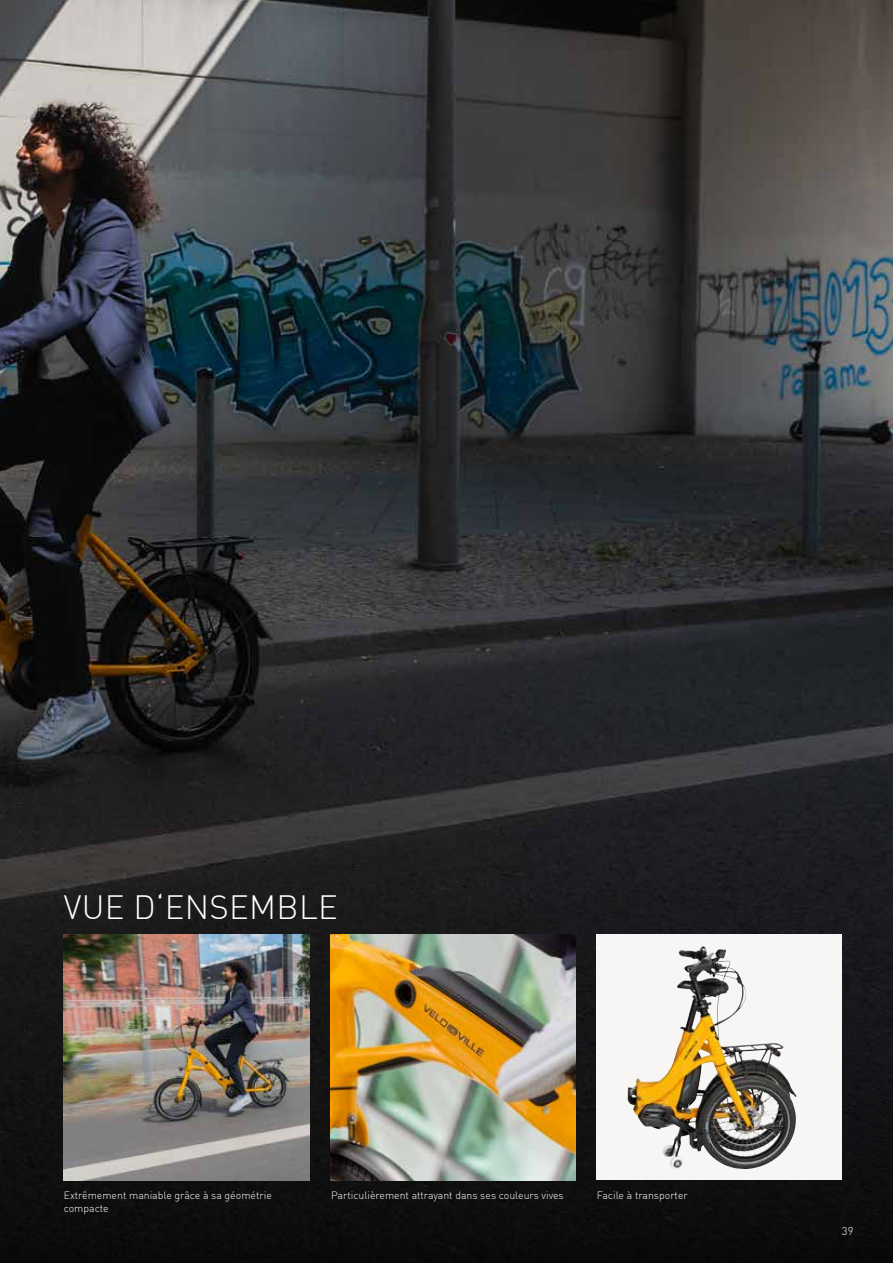
<style>
.page{position:relative;width:893px;height:1263px;background:#fff}
.page>*{position:absolute;margin:0;border:0;box-sizing:border-box;transform-origin:0 0}
.t1{font:300 33px "FFDIN Profor IIC";letter-spacing:.01em;color:#fff}
.t2{font:300 11.25px "FFDIN Profor IIC";color:#fff}
.t3{font:300 10.5px/12.6px "FFDIN Profor IIC";color:#fff}
</style>
<div class="page">
<img style="left:0;top:0;width:893px;height:704px">
<svg style="left:0;top:704px;width:893px;height:559px;background:#1d1d1e"></svg>
<img style="left:64px;top:935px;width:245px;height:245px">
<img style="left:331px;top:935px;width:245px;height:245px">
<svg style="left:597px;top:935px;width:245px;height:245px;fill:#f7f6f5"></svg>
<img style="left:628px;top:947px;width:73px;height:182px">
<h1 class="t1" style="left:64px;top:882px;width:276px">VUE D‘ENSEMBLE</h1>
<p class="t3" style="left:64px;top:1188px;width:210px">Extrêmement maniable grâce à sa géométrie compacte</p>
<p class="t3" style="left:331px;top:1188px;width:234px">Particulièrement attrayant dans ses couleurs vives</p>
<p class="t3" style="left:597px;top:1188px;width:93px">Facile à transporter</p>
<p class="t2" style="left:842px;top:1223px;width:13px">39</p>
</div>
